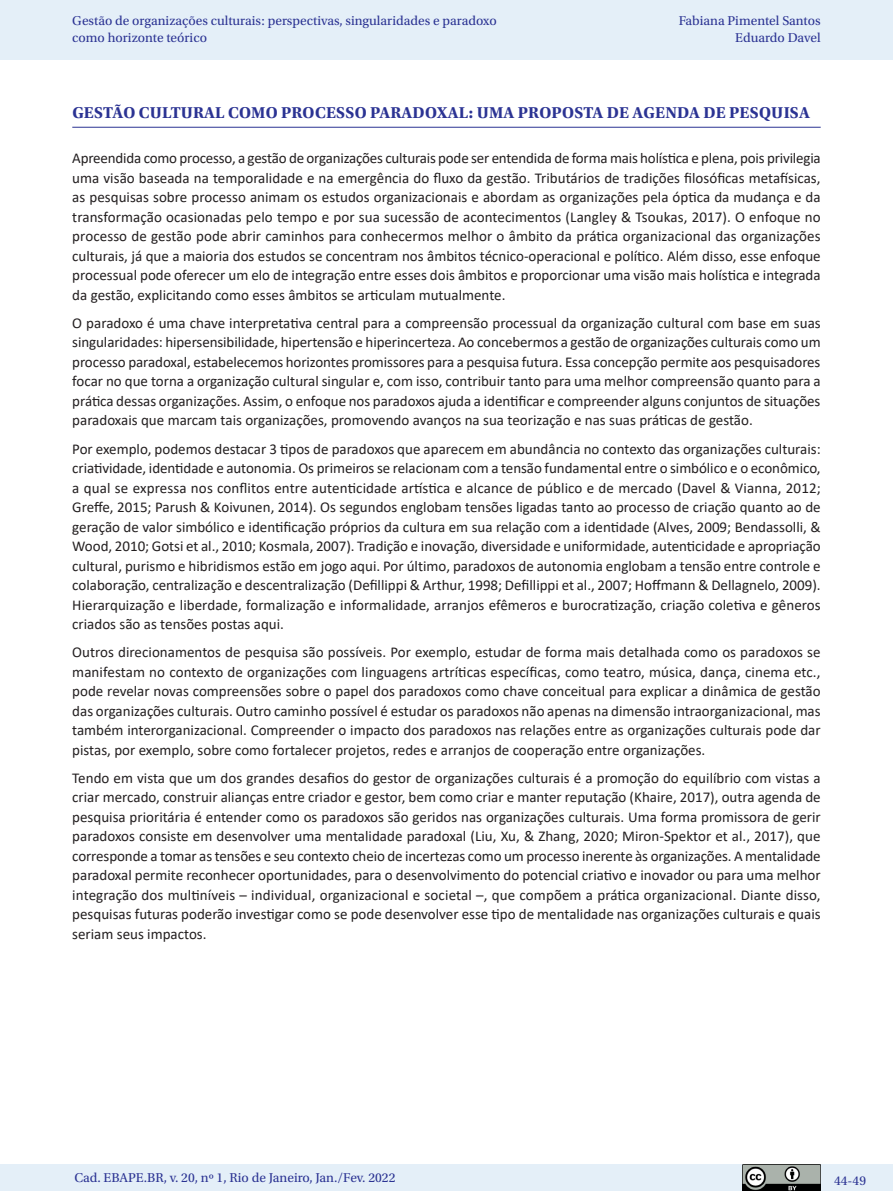
<style>
.page{position:relative;width:893px;height:1191px;background:#fff}
.page>*{position:absolute;margin:0;border:0;box-sizing:border-box;transform-origin:0 0}
._07_1_sub_1{font:700 16.5px "Utopia Std";letter-spacing:.01em;color:#2b3393}
._06_0_texto{font:15px/19.5px "Calibri";color:#231f20;text-align:justify}
.t1{font:13.5px/16.5px "Utopia Std";color:#2b3393}
</style>
<div class="page">
<div style="left:0;top:0;width:893px;height:60px;background:#e4eff8"></div>
<div style="left:0;top:1164px;width:893px;height:27px;background:#e4eff8"></div>
<img style="left:743px;top:1164px;width:78px;height:27px">
<hr style="left:72px;top:127px;width:749px;height:1px;background:#2b3393">
<p class="t1" style="left:72px;top:13px;width:426px">Gestão de organizações culturais: perspectivas, singularidades e paradoxo como horizonte teórico</p>
<p class="t1" style="left:679px;top:13px;width:143px;text-align:right">Fabiana Pimentel Santos<br>Eduardo Davel</p>
<p class="_07_1_sub_1" style="left:72px;top:103px;width:739px">GESTÃO CULTURAL COMO PROCESSO PARADOXAL: UMA PROPOSTA DE AGENDA DE PESQUISA</p>
<p class="_06_0_texto" style="left:72px;top:148px;width:750px">Apreendida como processo, a gestão de organizações culturais pode ser entendida de forma mais holística e plena, pois privilegia uma visão baseada na temporalidade e na emergência do fluxo da gestão. Tributários de tradições filosóficas metafísicas, as pesquisas sobre processo animam os estudos organizacionais e abordam as organizações pela óptica da mudança e da transformação ocasionadas pelo tempo e por sua sucessão de acontecimentos (Langley &amp; Tsoukas, 2017). O enfoque no processo de gestão pode abrir caminhos para conhecermos melhor o âmbito da prática organizacional das organizações culturais, já que a maioria dos estudos se concentram nos âmbitos técnico-operacional e político. Além disso, esse enfoque processual pode oferecer um elo de integração entre esses dois âmbitos e proporcionar uma visão mais holística e integrada da gestão, explicitando como esses âmbitos se articulam mutualmente.</p>
<p class="_06_0_texto" style="left:72px;top:313px;width:750px">O paradoxo é uma chave interpretativa central para a compreensão processual da organização cultural com base em suas singularidades: hipersensibilidade, hipertensão e hiperincerteza. Ao concebermos a gestão de organizações culturais como um processo paradoxal, estabelecemos horizontes promissores para a pesquisa futura. Essa concepção permite aos pesquisadores focar no que torna a organização cultural singular e, com isso, contribuir tanto para uma melhor compreensão quanto para a prática dessas organizações. Assim, o enfoque nos paradoxos ajuda a identificar e compreender alguns conjuntos de situações paradoxais que marcam tais organizações, promovendo avanços na sua teorização e nas suas práticas de gestão.</p>
<p class="_06_0_texto" style="left:72px;top:438px;width:750px">Por exemplo, podemos destacar 3 tipos de paradoxos que aparecem em abundância no contexto das organizações culturais: criatividade, identidade e autonomia. Os primeiros se relacionam com a tensão fundamental entre o simbólico e o econômico, a qual se expressa nos conflitos entre autenticidade artística e alcance de público e de mercado (Davel &amp; Vianna, 2012; Greffe, 2015; Parush &amp; Koivunen, 2014). Os segundos englobam tensões ligadas tanto ao processo de criação quanto ao de geração de valor simbólico e identificação próprios da cultura em sua relação com a identidade (Alves, 2009; Bendassolli, &amp; Wood, 2010; Gotsi et al., 2010; Kosmala, 2007). Tradição e inovação, diversidade e uniformidade, autenticidade e apropriação cultural, purismo e hibridismos estão em jogo aqui. Por último, paradoxos de autonomia englobam a tensão entre controle e colaboração, centralização e descentralização (Defillippi &amp; Arthur, 1998; Defillippi et al., 2007; Hoffmann &amp; Dellagnelo, 2009).<br>Hierarquização e liberdade, formalização e informalidade, arranjos efêmeros e burocratização, criação coletiva e gêneros criados são as tensões postas aqui.</p>
<p class="_06_0_texto" style="left:72px;top:642px;width:750px">Outros direcionamentos de pesquisa são possíveis. Por exemplo, estudar de forma mais detalhada como os paradoxos se manifestam no contexto de organizações com linguagens artríticas específicas, como teatro, música, dança, cinema etc., pode revelar novas compreensões sobre o papel dos paradoxos como chave conceitual para explicar a dinâmica de gestão das organizações culturais. Outro caminho possível é estudar os paradoxos não apenas na dimensão intraorganizacional, mas também interorganizacional. Compreender o impacto dos paradoxos nas relações entre as organizações culturais pode dar pistas, por exemplo, sobre como fortalecer projetos, redes e arranjos de cooperação entre organizações.</p>
<p class="_06_0_texto" style="left:72px;top:767px;width:750px">Tendo em vista que um dos grandes desafios do gestor de organizações culturais é a promoção do equilíbrio com vistas a criar mercado, construir alianças entre criador e gestor, bem como criar e manter reputação (Khaire, 2017), outra agenda de pesquisa prioritária é entender como os paradoxos são geridos nas organizações culturais. Uma forma promissora de gerir paradoxos consiste em desenvolver uma mentalidade paradoxal (Liu, Xu, &amp; Zhang, 2020; Miron-Spektor et al., 2017), que corresponde a tomar as tensões e seu contexto cheio de incertezas como um processo inerente às organizações. A mentalidade paradoxal permite reconhecer oportunidades, para o desenvolvimento do potencial criativo e inovador ou para uma melhor integração dos multiníveis – individual, organizacional e societal –, que compõem a prática organizacional. Diante disso, pesquisas futuras poderão investigar como se pode desenvolver esse tipo de mentalidade nas organizações culturais e quais seriam seus impactos.</p>
<p class="t1" style="left:74px;top:1169px;width:323px">Cad. EBAPE.BR, v. 20, nº 1, Rio de Janeiro, Jan./Fev. 2022</p>
<p class="t1" style="left:834px;top:1172px;width:33px">44-49</p>
</div>
